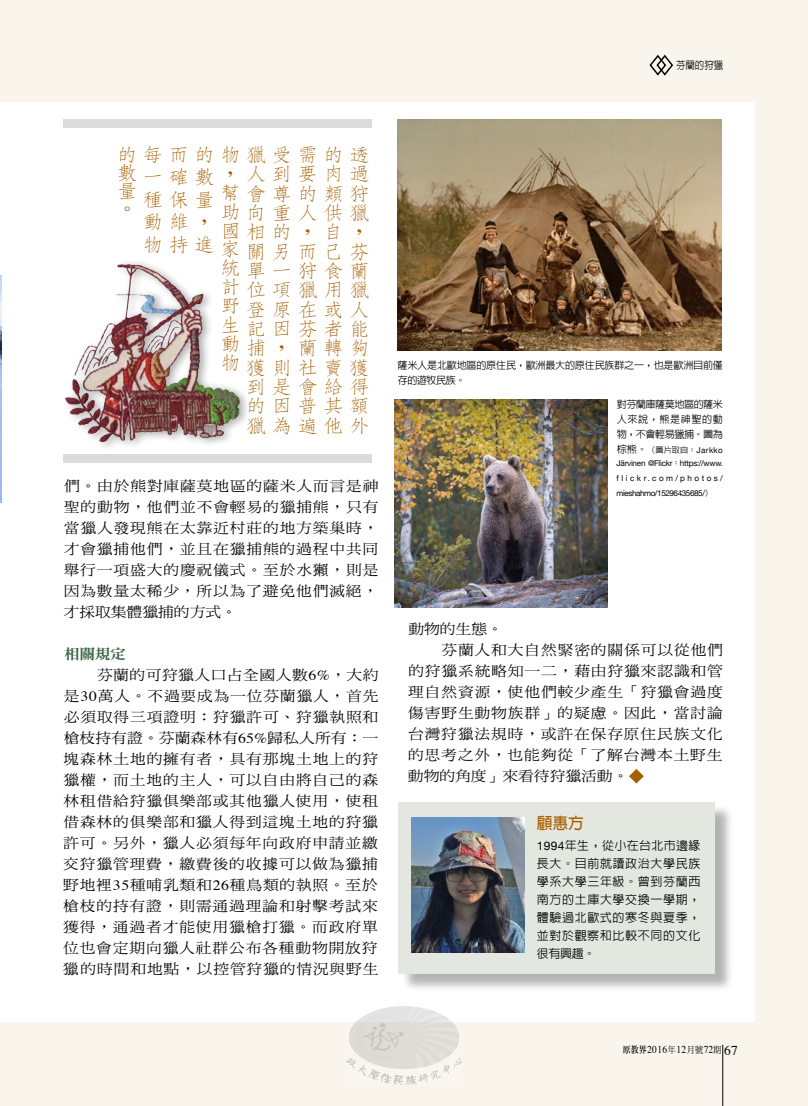
<style>
.page{position:relative;width:808px;height:1106px;background:#f9f5ec}
.page>*{position:absolute;margin:0;border:0;box-sizing:border-box;transform-origin:0 0}
.t1{font:300 18.9px/19.4px "AR Fang Song B5 HK";color:#a76000;scale:1.11 1}
.t2{font:700 15.75px "AR Hei B5";color:#a76000}
.t3{font:14.1px/21px "DF Ming Std W5";letter-spacing:.055em;color:#000;text-align:justify;scale:1.11 1}
.t4{font:14.1px "DF Ming Std W5";color:#000;scale:1.11 1}
.t5{font:14.1px "DF Ming Std W9";color:#396545;scale:1.11 1}
.t6{font:500 12px/18px "AR Hei B5";letter-spacing:.055em;color:#000;text-align:justify}
.t7{font:10.5px "Times";letter-spacing:.05em;color:#000;scale:.9 1}
.t8{font:500 10.5px "AR Hei B5";color:#000;scale:.9 1}
.t9{font:500 10.2px/15px "AR Hei B5";letter-spacing:-.025em;color:#000}
.t10{font:8.1px/15px "Helvetica Neue";letter-spacing:-.025em;color:#000;text-align:justify}
.t11{font:500 8.1px "AR Hei B5";color:#000}
.s1{font-family:"Times"}
.s2{font-size:10.2px}
.s3{font-family:"Helvetica Neue";font-weight:400}
.s4{font-family:"AR Hei B5";font-weight:500}
.s5{font-family:"AR Ming B5";font-weight:800;font-size:9px}
.s6{font-family:"DF Ming Std W5";font-size:9px}
.s7{font-size:13.5px}
</style>
<div class="page">
<div style="left:0;top:102px;width:755px;height:920px;background:#fff"></div>
<hr style="left:722px;top:1044px;width:1px;height:62px;background:#000">
<svg style="left:649px;top:54px;width:25px;height:22px"></svg>
<svg style="left:629px;top:769px;width:15px;height:14px"></svg>
<img style="left:0;top:275px;width:1px;height:227px">
<img style="left:398px;top:119px;width:324px;height:232px">
<img style="left:394px;top:399px;width:213px;height:209px">
<div style="left:401px;top:804px;width:333px;height:188px;background:#000;opacity:.3"></div>
<div style="left:398px;top:802px;width:317px;height:171px;background:#e4e7e0"></div>
<img style="left:411px;top:817px;width:113px;height:135px">
<div style="left:63px;top:120px;width:309px;height:8px;background:#dbdbdb"></div>
<div style="left:63px;top:454px;width:309px;height:8px;background:#dbdbdb"></div>
<img style="left:65px;top:262px;width:178px;height:185px">
<img style="left:347px;top:1006px;width:114px;height:78px">
<p class="t8" style="left:676px;top:60px;width:54px">芬蘭的狩獵</p>
<h1 class="t1" style="left:117px;top:146px;width:228px;line-height:18.1px">的每而的物獵受需的透數<br>量<br>。</h1>
<h1 class="t1" style="left:297px;top:164px;width:40px">要肉</h1>
<h1 class="t1" style="left:349px;top:164px;width:19px">過</h1>
<h1 class="t1" style="left:246px;top:164px;width:40px">人到</h1>
<h1 class="t1" style="left:143px;top:166px;width:66px;line-height:22.4px">一確數種保量動維，物持進</h1>
<h1 class="t1" style="left:220px;top:164px;width:135px">，<br>幫會尊的類狩助向<br>國相的，</h1>
<h1 class="t1" style="left:272px;top:203px;width:89px">重人供獵</h1>
<h1 class="t1" style="left:323px;top:222px;width:15px">自</h1>
<h1 class="t1" style="left:349px;top:222px;width:19px">，芬</h1>
<h1 class="t1" style="left:349px;top:280px;width:19px">獵</h1>
<h1 class="t1" style="left:220px;top:240px;width:18px;line-height:18.9px;text-align:justify">家統計野生動物</h1>
<h1 class="t1" style="left:246px;top:242px;width:112px">關另<br>單一狩食蘭位項獵用<br>登原在或人記因芬者能捕，<br>獲則社賣獲到<br>的因普其額獵為遍他外</h1>
<h1 class="t1" style="left:297px;top:242px;width:40px">而己</h1>
<h1 class="t1" style="left:297px;top:338px;width:64px">蘭轉夠</h1>
<h1 class="t1" style="left:272px;top:377px;width:89px">是會給得</h1>
<p class="t3" style="left:64px;top:475px;width:285px">們。由於熊對庫薩莫地區的薩米人而言是神聖的動物，他們並不會輕易的獵捕熊，只有當獵人發現熊在太靠近村莊的地方築巢時，才會獵捕他們，並且在獵捕熊的過程中共同舉行一項盛大的慶祝儀式。至於水獺，則是因為數量太稀少，所以為了避免他們滅絕，才採取集體獵捕的方式。</p>
<p class="t5" style="left:64px;top:646px;width:57px">相關規定</p>
<p class="t3" style="left:63px;top:664px;width:286px;text-indent:34px">芬蘭的可狩獵人口占全國人數<span class="s1">6%</span>，大約是<span class="s1">30</span>萬人。不過要成為一位芬蘭獵人，首先必須取得三項證明：狩獵許可、狩獵執照和槍枝持有證。芬蘭森林有<span class="s1">65%</span>歸私人所有：一塊森林土地的擁有者，具有那塊土地上的狩獵權，而土地的主人，可以自由將自己的森林租借給狩獵俱樂部或其他獵人使用，使租借森林的俱樂部和獵人得到這塊土地的狩獵許可。另外，獵人必須每年向政府申請並繳交狩獵管理費，繳費後的收據可以做為獵捕野地裡<span class="s1">35</span>種哺乳類和<span class="s1">26</span>種鳥類的執照。至於槍枝的持有證，則需通過理論和射擊考試來獲得，通過者才能使用獵槍打獵。而政府單位也會定期向獵人社群公布各種動物開放狩獵的時間和地點，以控管狩獵的情況與野生</p>
<p class="t9" style="left:398px;top:358px;width:327px">薩米人是北歐地區的原住民，歐洲最大的原住民族群之一，也是歐洲目前僅存的遊牧民族。</p>
<p class="t9" style="left:617px;top:397px;width:108px;text-align:justify">對芬蘭庫薩莫地區的薩米人來說，熊是神聖的動物，不會輕易獵捕。圖為</p>
<p class="t11" style="left:617px;top:446px;width:108px"><span class="s2">棕熊。</span>（圖片取自：<span class="s3">Jarkko</span></p>
<p class="t10" style="left:616px;top:456px;width:108px">Järvinen @Flickr<span class="s4">：</span>https://www. flickr.com/photos/ mieshahmo/15296435685/<span class="s4">）</span></p>
<p class="t3" style="left:408px;top:618px;width:87px">動物的生態。</p>
<p class="t3" style="left:441px;top:639px;width:255px">芬蘭人和大自然緊密的關係可以從他們</p>
<p class="t3" style="left:408px;top:660px;width:285px">的狩獵系統略知一二，藉由狩獵來認識和管</p>
<p class="t3" style="left:408px;top:681px;width:285px">理自然資源，使他們較少產生「狩獵會過度</p>
<p class="t3" style="left:408px;top:702px;width:285px">傷害野生動物族群」的疑慮。因此，當討論</p>
<p class="t3" style="left:408px;top:723px;width:285px">台灣狩獵法規時，或許在保存原住民族文化</p>
<p class="t3" style="left:408px;top:744px;width:285px">的思考之外，也能夠從「了解台灣本土野生</p>
<p class="t4" style="left:408px;top:768px;width:200px">動物的角度」來看待狩獵活動。</p>
<p class="t2" style="left:537px;top:815px;width:48px">顧惠方</p>
<p class="t6" style="left:537px;top:836px;width:165px"><span class="s3">1994</span>年生，從小在台北市邊緣長大。目前就讀政治大學民族學系大學三年級。曾到芬蘭西南方的土庫大學交換一學期，體驗過北歐式的寒冬與夏季，並對於觀察和比較不同的文化很有興趣。</p>
<p class="t7" style="left:623px;top:1039px;width:129px"><span class="s5">原教界</span>2016<span class="s6">年</span>12<span class="s6">月號</span>72<span class="s6">期</span> <span class="s7">67</span></p>
</div>
